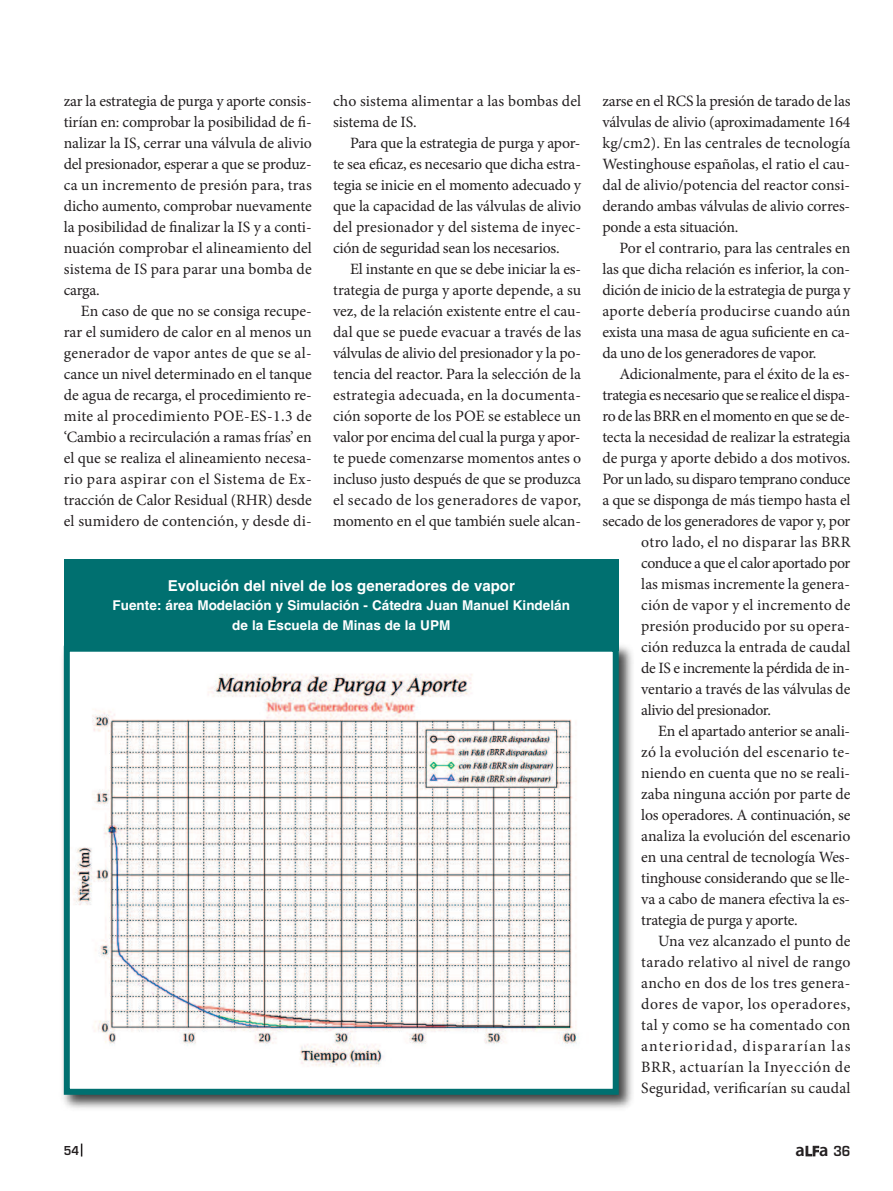
<style>
.page{position:relative;width:893px;height:1191px;background:#fff}
.page>*{position:absolute;margin:0;border:0;box-sizing:border-box;transform-origin:0 0}
.t1{font:600 18.45px "Myriad Pro";color:#231f20}
.t2{font:15.75px/21px "Minion Pro";letter-spacing:-.005em;color:#231f20;text-align:justify}
.t3{font:15.75px "Minion Pro";letter-spacing:-.025em;color:#231f20}
.t4{font:15.75px "Minion Pro";letter-spacing:.02em;color:#231f20}
.t5{font:15.75px "Minion Pro";letter-spacing:-.03em;color:#231f20}
.t6{font:15.75px "Minion Pro";letter-spacing:.015em;color:#231f20}
.t7{font:15.75px "Minion Pro";letter-spacing:.04em;color:#231f20}
.t8{font:15.75px "Minion Pro";letter-spacing:.025em;color:#231f20}
.t9{font:15.75px "Minion Pro";letter-spacing:.075em;color:#231f20}
.t10{font:700 15px "Helvetica";color:#fff}
.t11{font:700 13.5px/19.5px "Helvetica";color:#fff;text-align:center}
.t12{font:700 13.5px "Eurostile";color:#231f20;scale:.9 1}
.s1{font-size:14.25px}
.s2{font-family:"Eurostile";font-weight:700;font-size:15.15px}
</style>
<div class="page">
<svg style="left:81px;top:1143px;width:1px;height:13px"></svg>
<img style="left:62px;top:645px;width:571px;height:464px">
<img style="left:71px;top:652px;width:541px;height:435px">
<div style="left:64px;top:645px;width:555px;height:449px;border:6px solid #007070"></div>
<div style="left:64px;top:559px;width:555px;height:92px;background:#007070"></div>
<p class="t2" style="left:64px;top:92px;width:250px">zar la estrategia de purga y aporte consis&shy;tirían en: comprobar la posibilidad de fi&shy;nalizar la IS, cerrar una válvula de alivio del presionador, esperar a que se produz&shy;ca un incremento de presión para, tras dicho aumento, comprobar nuevamente la posibilidad de finalizar la IS y a conti&shy;nuación comprobar el alineamiento del sistema de IS para parar una bomba de carga.</p>
<p class="t2" style="left:64px;top:302px;width:250px;text-indent:17px">En caso de que no se consiga recupe&shy;rar el sumidero de calor en al menos un generador de vapor antes de que se al&shy;cance un nivel determinado en el tanque de agua de recarga, el procedimiento re&shy;mite al procedimiento POE-ES-1.3 de ‘Cambio a recirculación a ramas frías’ en el que se realiza el alineamiento necesa&shy;rio para aspirar con el Sistema de Ex&shy;tracción de Calor Residual (RHR) desde el sumidero de contención, y desde di-</p>
<p class="t2" style="left:333px;top:92px;width:250px">cho sistema alimentar a las bombas del sistema de IS.</p>
<p class="t2" style="left:333px;top:134px;width:250px;text-indent:17px">Para que la estrategia de purga y apor&shy;te sea eficaz, es necesario que dicha estra&shy;tegia se inicie en el momento adecuado y que la capacidad de las válvulas de alivio del presionador y del sistema de inyec&shy;ción de seguridad sean los necesarios.</p>
<p class="t2" style="left:333px;top:260px;width:250px;text-indent:17px">El instante en que se debe iniciar la es&shy;trategia de purga y aporte depende, a su vez, de la relación existente entre el cau&shy;dal que se puede evacuar a través de las válvulas de alivio del presionador y la po&shy;tencia del reactor. Para la selección de la estrategia adecuada, en la documenta&shy;ción soporte de los POE se establece un valor por encima del cual la purga y apor&shy;te puede comenzarse momentos antes o incluso justo después de que se produzca el secado de los generadores de vapor, momento en el que también suele alcan-</p>
<p class="t10" style="left:168px;top:577px;width:349px">Evolución del nivel de los generadores de vapor</p>
<p class="t11" style="left:113px;top:596px;width:459px">Fuente: área Modelación y Simulación - Cátedra Juan Manuel Kindelán de la Escuela de Minas de la UPM</p>
<p class="t2" style="left:602px;top:92px;width:250px">zarse en el RCS la presión de tarado de las válvulas de alivio (aproximadamente 164 kg/cm2). En las centrales de tecnología Westinghouse españolas, el ratio el cau&shy;dal de alivio/potencia del reactor consi&shy;derando ambas válvulas de alivio corres&shy;ponde a esta situación.</p>
<p class="t2" style="left:602px;top:239px;width:250px;text-indent:17px">Por el contrario, para las centrales en las que dicha relación es inferior, la con&shy;dición de inicio de la estrategia de purga y aporte debería producirse cuando aún exista una masa de agua suficiente en ca&shy;da uno de los generadores de vapor.</p>
<p class="t2" style="left:619px;top:365px;width:232px">Adicionalmente, para el éxito de la es-</p>
<p class="t3" style="left:602px;top:389px;width:249px">trategia es necesario que se realice el dispa-</p>
<p class="t5" style="left:602px;top:410px;width:249px">ro de las BRR en el momento en que se de-</p>
<p class="t2" style="left:602px;top:428px;width:250px">tecta la necesidad de realizar la estrategia</p>
<p class="t2" style="left:602px;top:449px;width:250px">de purga y aporte debido a dos motivos.</p>
<p class="t5" style="left:602px;top:473px;width:250px">Por un lado, su disparo temprano conduce</p>
<p class="t2" style="left:602px;top:491px;width:250px">a que se disponga de más tiempo hasta el</p>
<p class="t2" style="left:602px;top:512px;width:250px">secado de los generadores de vapor y, por</p>
<p class="t4" style="left:641px;top:536px;width:211px">otro lado, el no disparar las BRR</p>
<p class="t3" style="left:641px;top:557px;width:211px">conduce a que el calor aportado por</p>
<p class="t2" style="left:641px;top:575px;width:210px">las mismas incremente la genera-</p>
<p class="t6" style="left:641px;top:599px;width:211px">ción de vapor y el incremento de</p>
<p class="t6" style="left:641px;top:620px;width:210px">presión producido por su opera-</p>
<p class="t2" style="left:641px;top:638px;width:211px">ción reduzca la entrada de caudal</p>
<p class="t3" style="left:641px;top:662px;width:210px">de IS e incremente la pérdida de in-</p>
<p class="t2" style="left:641px;top:680px;width:211px">ventario a través de las válvulas de</p>
<p class="t3" style="left:641px;top:704px;width:131px">alivio del presionador.</p>
<p class="t2" style="left:658px;top:722px;width:193px">En el apartado anterior se anali-</p>
<p class="t8" style="left:641px;top:746px;width:210px">zó la evolución del escenario te-</p>
<p class="t2" style="left:641px;top:764px;width:210px">niendo en cuenta que no se reali-</p>
<p class="t2" style="left:641px;top:785px;width:211px">zaba ninguna acción por parte de</p>
<p class="t2" style="left:641px;top:806px;width:211px">los operadores. A continuación, se</p>
<p class="t2" style="left:641px;top:827px;width:211px">analiza la evolución del escenario</p>
<p class="t2" style="left:641px;top:848px;width:211px">en una central de tecnología Wes-</p>
<p class="t2" style="left:641px;top:869px;width:211px">tinghouse considerando que se lle-</p>
<p class="t2" style="left:641px;top:890px;width:211px">va a cabo de manera efectiva la es-</p>
<p class="t2" style="left:641px;top:911px;width:158px">trategia de purga y aporte.</p>
<p class="t2" style="left:658px;top:932px;width:194px">Una vez alcanzado el punto de</p>
<p class="t4" style="left:641px;top:956px;width:211px">tarado relativo al nivel de rango</p>
<p class="t4" style="left:641px;top:977px;width:211px">ancho en dos de los tres genera-</p>
<p class="t7" style="left:641px;top:998px;width:211px">dores de vapor, los operadores,</p>
<p class="t4" style="left:641px;top:1019px;width:211px">tal y como se ha comentado con</p>
<p class="t9" style="left:641px;top:1040px;width:211px">anterioridad, dispararían las</p>
<p class="t7" style="left:641px;top:1061px;width:211px">BRR, actuarían la Inyección de</p>
<p class="t2" style="left:641px;top:1079px;width:211px">Seguridad, verificarían su caudal</p>
<p class="t12" style="left:64px;top:1142px;width:18px">54</p>
<p class="t1" style="left:795px;top:1142px;width:56px">a<span class="s1">LF</span>a <span class="s2">36</span></p>
</div>
